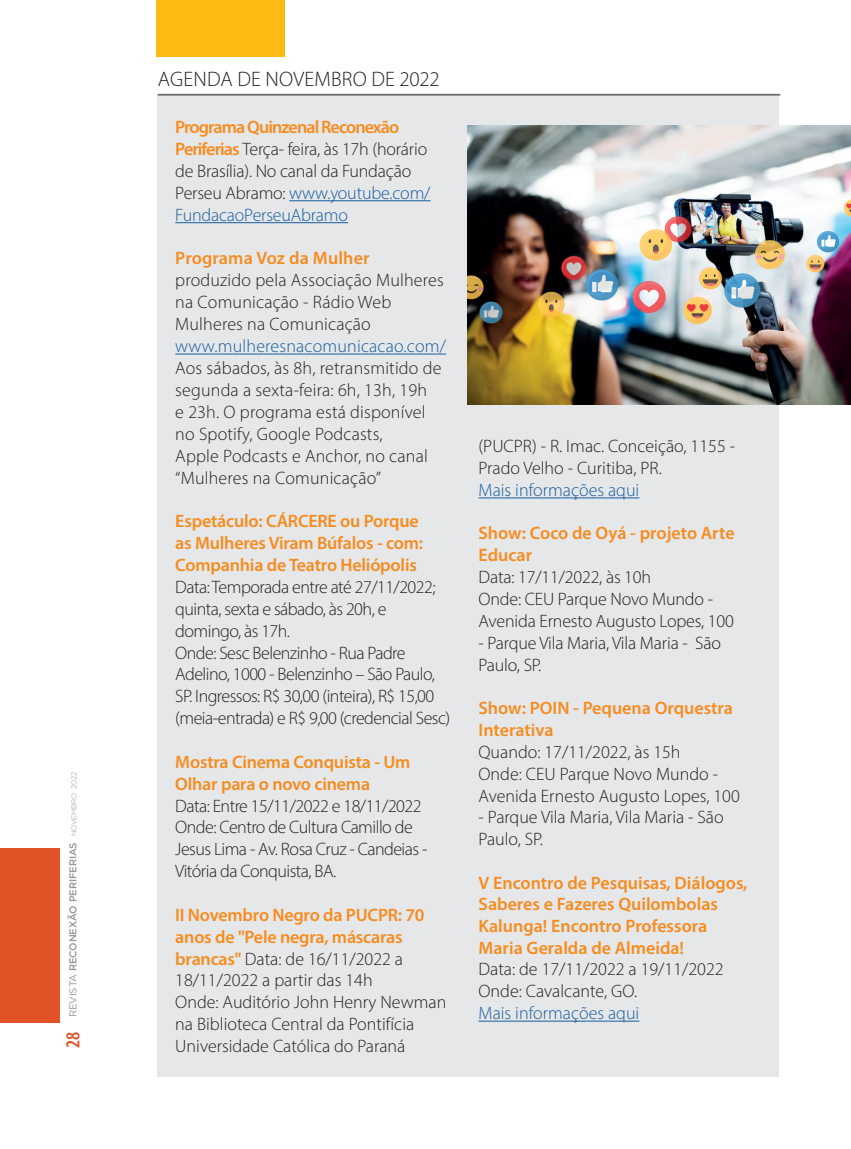
<style>
.page{position:relative;width:851px;height:1149px;background:#fff}
.page>*{position:absolute;margin:0;border:0;box-sizing:border-box;transform-origin:0 0}
.t1{font:300 21px "Myriad Pro";letter-spacing:.01em;color:#231f20}
.t2{font:300 18px/21.9px "Myriad Pro";letter-spacing:-.005em;color:#231f20}
.t3{font:300 18px/21.9px "Myriad Pro";letter-spacing:-.03em;color:#231f20}
.t4{font:600 18px/21.6px "Myriad Pro";letter-spacing:-.005em;color:#f68c1f}
.t5{font:300 18px "Myriad Pro";color:#175d9e}
.t6{font:500 9.9px "Gotham";letter-spacing:-.01em;color:#939598}
.s1{font-family:"Myriad Pro";font-weight:600;font-stretch:condensed;font-size:19.95px;color:#e15326}
.s2{font-weight:400}
.s3{font-weight:300;font-size:7.05px}
.s4{font-weight:600;color:#f68c1f}
.s5{color:#175d9e}
</style>
<div class="page">
<div style="left:156px;top:0;width:128px;height:56px;background:#fcba13"></div>
<div style="left:0;top:848px;width:59px;height:174px;background:#e15326"></div>
<div style="left:157px;top:94px;width:621px;height:982px;background:#e6e7e9"></div>
<hr style="left:158px;top:95px;width:622px;height:1px;background:#231f20">
<hr style="left:289px;top:200px;width:141px;height:1px;background:#175d9e">
<hr style="left:175px;top:222px;width:173px;height:1px;background:#175d9e">
<hr style="left:175px;top:353px;width:271px;height:1px;background:#175d9e">
<img style="left:467px;top:125px;width:383px;height:279px">
<hr style="left:478px;top:497px;width:161px;height:1px;background:#175d9e">
<hr style="left:478px;top:1020px;width:161px;height:1px;background:#175d9e">
<p class="t6" style="left:67px;top:1047px;width:277px;rotate:-90deg"><span class="s1">28</span> <span class="s2">REVISTA</span> RECONEXÃO PERIFERIAS <span class="s3">NOVEMBRO 2022</span></p>
<p class="t1" style="left:158px;top:66px;width:283px">AGENDA DE NOVEMBRO DE 2022</p>
<p class="t2" style="left:175px;top:116px;width:257px"><span class="s4">Programa Quinzenal Reconexão<br>Periferias</span> Terça- feira, às 17h (horário de Brasília). No canal da Fundação<br>Perseu Abramo: <span class="s5">www.youtube.com/<br>FundacaoPerseuAbramo</span></p>
<p class="t4" style="left:175px;top:247px;width:196px">Programa Voz da Mulher</p>
<p class="t2" style="left:175px;top:269px;width:270px">produzido pela Associação Mulheres na Comunicação - Rádio Web<br>Mulheres na Comunicação</p>
<p class="t5" style="left:175px;top:335px;width:272px">www.mulheresnacomunicacao.com/</p>
<p class="t2" style="left:175px;top:357px;width:268px">Aos sábados, às 8h, retransmitido de segunda a sexta-feira: 6h, 13h, 19h<br>e 23h. O programa está disponível no Spotify, Google Podcasts,<br>Apple Podcasts e Anchor, no canal “Mulheres na Comunicação”</p>
<p class="t4" style="left:175px;top:510px;width:249px">Espetáculo: CÁRCERE ou Porque as Mulheres Viram Búfalos - com:<br>Companhia de Teatro Heliópolis</p>
<p class="t3" style="left:175px;top:575px;width:276px">Data: Temporada entre até 27/11/2022; quinta, sexta e sábado, às 20h, e domingo, às 17h.<br>Onde: Sesc Belenzinho - Rua Padre Adelino, 1000 - Belenzinho – São Paulo, SP. Ingressos: R$ 30,00 (inteira), R$ 15,00 (meia-entrada) e R$ 9,00 (credencial Sesc)</p>
<p class="t4" style="left:175px;top:750px;width:236px">Mostra Cinema Conquista - Um<br>Olhar para o novo cinema</p>
<p class="t3" style="left:175px;top:794px;width:253px">Data: Entre 15/11/2022 e 18/11/2022<br>Onde: Centro de Cultura Camillo de Jesus Lima - Av. Rosa Cruz - Candeias - Vitória da Conquista, BA.</p>
<p class="t2" style="left:175px;top:903px;width:272px"><span class="s4">II Novembro Negro da PUCPR: 70 anos de "Pele negra, máscaras brancas"</span> Data: de 16/11/2022 a<br>18/11/2022 a partir das 14h<br>Onde: Auditório John Henry Newman na Biblioteca Central da Pontifícia<br>Universidade Católica do Paraná</p>
<p class="t2" style="left:478px;top:435px;width:258px">(PUCPR) - R. Imac. Conceição, 1155 -<br>Prado Velho - Curitiba, PR.</p>
<p class="t5" style="left:478px;top:479px;width:162px">Mais informações aqui</p>
<p class="t4" style="left:478px;top:522px;width:257px">Show: Coco de Oyá - projeto Arte<br>Educar</p>
<p class="t2" style="left:478px;top:565px;width:257px">Data: 17/11/2022, às 10h<br>Onde: CEU Parque Novo Mundo -<br>Avenida Ernesto Augusto Lopes, 100</p>
<p class="t2" style="left:478px;top:631px;width:244px">- Parque Vila Maria, Vila Maria - São<br>Paulo, SP.</p>
<p class="t4" style="left:478px;top:696px;width:256px">Show: POIN - Pequena Orquestra<br>Interativa</p>
<p class="t2" style="left:478px;top:740px;width:263px">Quando: 17/11/2022, às 15h<br>Onde: CEU Parque Novo Mundo -<br>Avenida Ernesto Augusto Lopes, 100</p>
<p class="t2" style="left:478px;top:806px;width:246px">- Parque Vila Maria, Vila Maria - São<br>Paulo, SP.</p>
<p class="t4" style="left:478px;top:871px;width:270px">V Encontro de Pesquisas, Diálogos,<br>Saberes e Fazeres Quilombolas<br>Kalunga! Encontro Professora<br>Maria Geralda de Almeida!</p>
<p class="t2" style="left:478px;top:958px;width:246px">Data: de 17/11/2022 a 19/11/2022<br>Onde: Cavalcante, GO.</p>
<p class="t5" style="left:478px;top:1002px;width:162px">Mais informações aqui</p>
</div>
